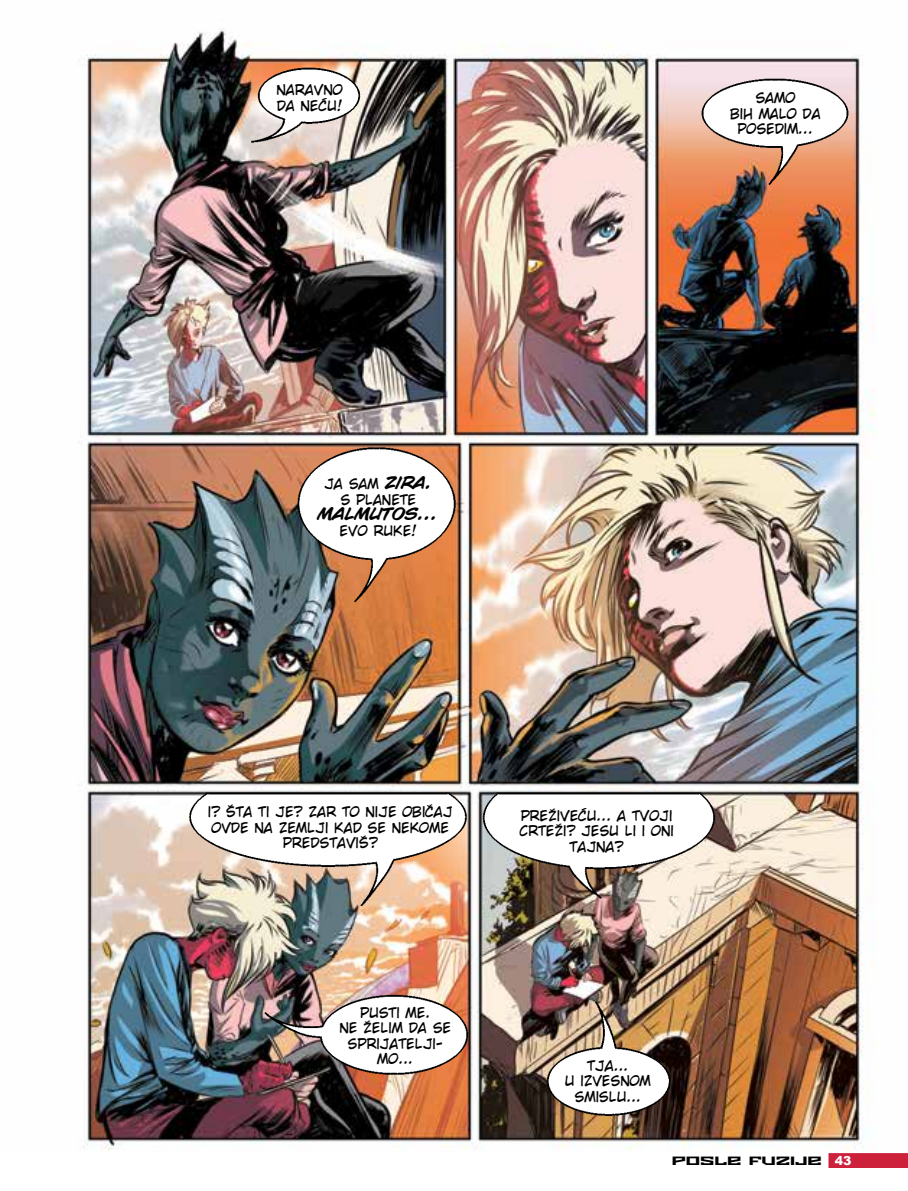
<style>
.page{position:relative;width:908px;height:1191px;background:#fff}
.page>*{position:absolute;margin:0;border:0;box-sizing:border-box;transform-origin:0 0}
.t1{font:italic 700 16px "BDS Marketprint";color:#000}
.t2{font:14px/15.4px "BDS Marketprint";color:#000;text-align:center}
.t3{font:12px "Metro";color:#000}
.s1{font-weight:700;font-style:italic;font-size:16px}
.s2{font-family:"Arial";font-weight:900;font-size:12.4px;color:#fff}
</style>
<div class="page">
<img style="left:78px;top:29px;width:797px;height:1121px">
<svg style="left:828px;top:1153px;width:79px;height:14px"></svg>
<p class="t2" style="left:276px;top:82px;width:68px;text-align:left">NARAVNO<br>DA NEĆU!</p>
<p class="t2" style="left:729px;top:90px;width:92px">SAMO<br>BIH MALO DA<br>POSEDIM...</p>
<p class="t2" style="left:324px;top:476px;width:110px">JA SAM <span class="s1">ZIRA.<br></span>S PLANETE</p>
<p class="t1" style="left:318px;top:504px;width:121px">MALMUTOS...</p>
<p class="t2" style="left:339px;top:523px;width:79px">EVO RUKE!</p>
<p class="t2" style="left:208px;top:804px;width:246px">I? ŠTA TI JE? ZAR TO NIJE OBIČAJ<br>OVDE NA ZEMLJI KAD SE NEKOME<br>PREDSTAVIŠ?</p>
<p class="t2" style="left:339px;top:1004px;width:113px">PUSTI ME.<br>NE ŽELIM DA SE<br>SPRIJATELJI-<br>MO...</p>
<p class="t2" style="left:519px;top:808px;width:156px">PREŽIVEĆU... A TVOJI<br>CRTEŽI? JESU LI I ONI<br>TAJNA?</p>
<p class="t2" style="left:564px;top:1058px;width:87px">TJA...<br>U IZVESNOM<br>SMISLU...</p>
<p class="t3" style="left:671px;top:1152px;width:181px">POSLE FUZIJE <span class="s2">43</span></p>
</div>
